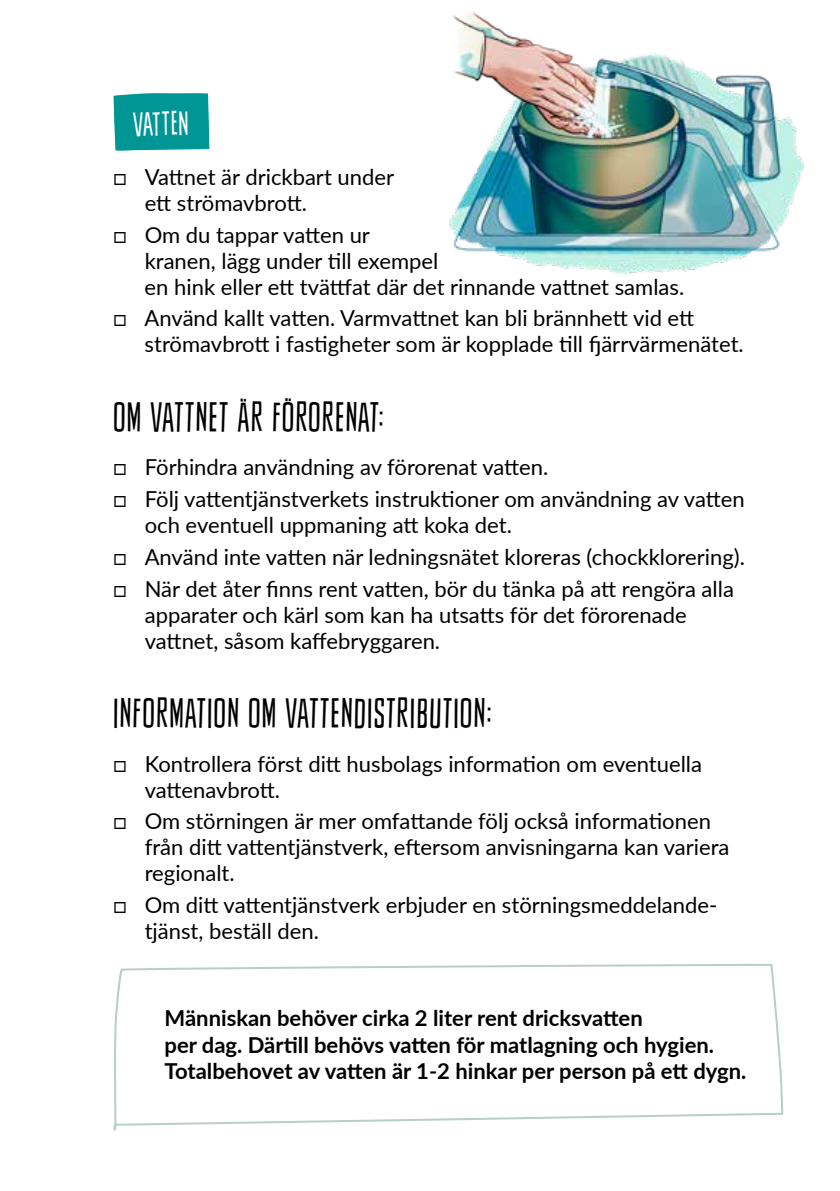
<style>
.page{position:relative;width:840px;height:1191px;background:#fff}
.page>*{position:absolute;margin:0;border:0;box-sizing:border-box;transform-origin:0 0}
.t1{font:40px "Sheldon Feather";letter-spacing:.03em;color:#000}
.t2{font:32px "Sheldon Feather";color:#fff}
.t3{font:22px/26px "Lato";color:#000}
.t4{font:700 22px/26px "Lato";color:#000}
</style>
<div class="page">
<svg style="left:114px;top:963px;width:669px;height:168px"></svg>
<img style="left:449px;top:11px;width:354px;height:263px">
<svg style="left:113px;top:93px;width:96px;height:58px;background:#0c9b9b"></svg>
<h2 class="t2" style="left:133px;top:108px;width:57px;rotate:-2deg">vatten</h2>
<p class="t3" style="left:145px;top:163px;width:251px;text-indent:-31px">□ Vattnet är drickbart under ett strömavbrott.</p>
<p class="t3" style="left:144px;top:221px;width:540px;text-indent:-31px">□ Om du tappar vatten ur<br>kranen, lägg under till exempel<br>en hink eller ett tvättfat där det rinnande vattnet samlas.</p>
<p class="t3" style="left:144px;top:304px;width:600px;text-indent:-31px">□ Använd kallt vatten. Varmvattnet kan bli brännhett vid ett strömavbrott i fastigheter som är kopplade till fjärrvärmenätet.</p>
<h1 class="t1" style="left:113px;top:396px;width:271px">OM VATTNET ÄR FÖRORENAT:</h1>
<p class="t3" style="left:113px;top:453px;width:436px">□ Förhindra användning av förorenat vatten.</p>
<p class="t3" style="left:145px;top:485px;width:601px;text-indent:-31px">□ Följ vattentjänstverkets instruktioner om användning av vatten och eventuell uppmaning att koka det.</p>
<p class="t3" style="left:113px;top:543px;width:632px">□ Använd inte vatten när ledningsnätet kloreras (chockklorering).</p>
<p class="t3" style="left:145px;top:574px;width:590px;text-indent:-31px">□ När det åter finns rent vatten, bör du tänka på att rengöra alla apparater och kärl som kan ha utsatts för det förorenade vattnet, såsom kaffebryggaren.</p>
<h1 class="t1" style="left:113px;top:692px;width:379px">INFORMATION OM VATTENDISTRIBUTION:</h1>
<p class="t3" style="left:145px;top:749px;width:558px;text-indent:-31px">□ Kontrollera först ditt husbolags information om eventuella vattenavbrott.</p>
<p class="t3" style="left:145px;top:807px;width:586px;text-indent:-31px">□ Om störningen är mer omfattande följ också informationen från ditt vattentjänstverk, eftersom anvisningarna kan variera regionalt.</p>
<p class="t3" style="left:145px;top:891px;width:573px;text-indent:-31px">□ Om ditt vattentjänstverk erbjuder en störningsmeddelande&shy;tjänst, beställ den.</p>
<p class="t4" style="left:164px;top:1004px;width:583px">Människan behöver cirka 2 liter rent dricksvatten<br>per dag. Därtill behövs vatten för matlagning och hygien.<br>Totalbehovet av vatten är 1-2 hinkar per person på ett dygn.</p>
</div>
